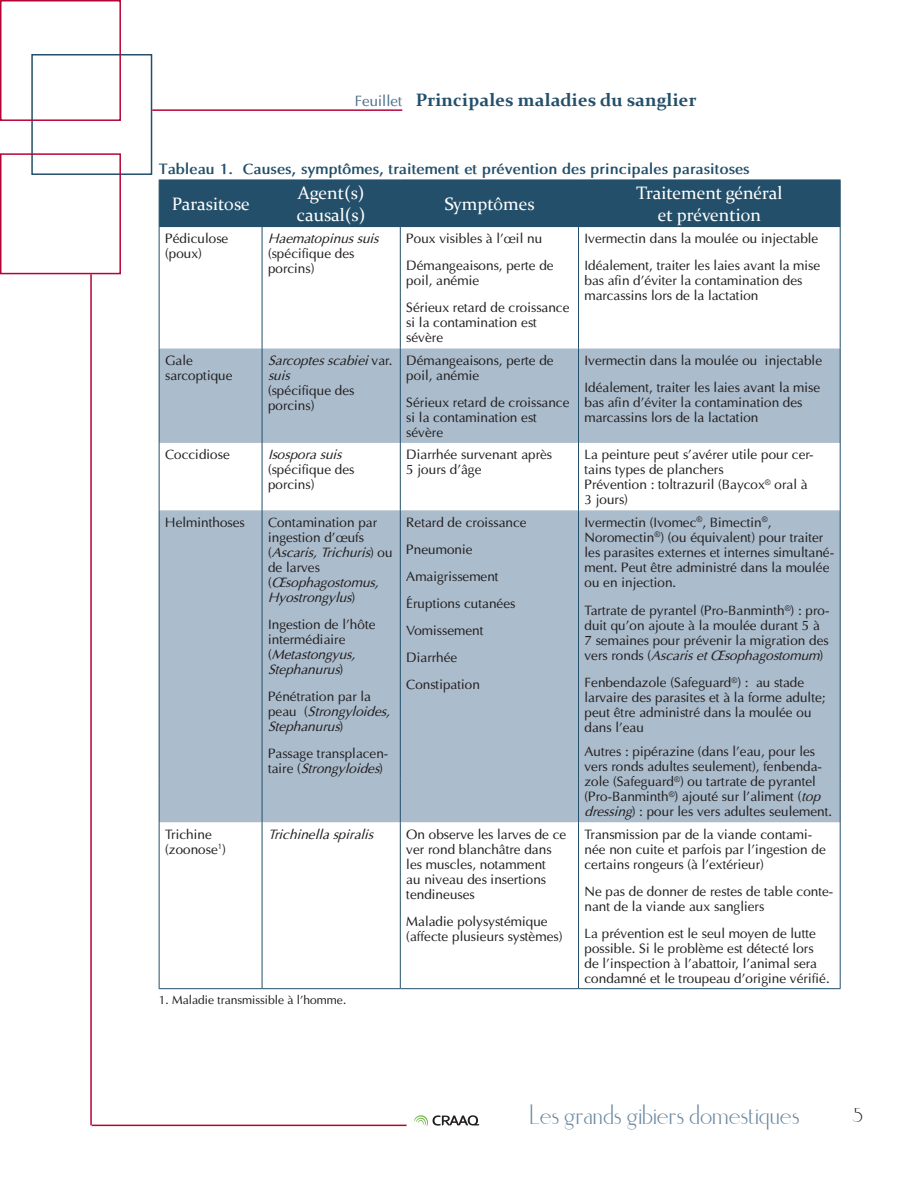
<style>
.page{position:relative;width:918px;height:1188px;background:#fff}
.page>*{position:absolute;margin:0;border:0;box-sizing:border-box;transform-origin:0 0}
.t1{font:27px "Elisia";color:#69879f}
.t2{font:19.5px "Elisia";color:#231f20}
.t3{font:18px/21.6px "Constantia";color:#fff}
.t4{font:700 18px "Constantia";letter-spacing:.01em;color:#234f6a}
.t5{font:700 15px "Optima";color:#234f6a}
.t6{font:13.5px/15px "Optima";color:#231f20}
.t7{font:italic 13.5px/15px "Optima";color:#231f20}
.t8{font:12px "Optima";color:#231f20}
.s1{font-family:"Optima";font-weight:400;font-size:15px;color:#4e718b}
.s2{font-style:normal}
.s3{font-style:italic}
</style>
<div class="page">
<hr style="left:90px;top:274px;width:2px;height:851px;background:#b50536">
<hr style="left:92px;top:1125px;width:315px;height:1px;background:#b50536">
<div style="left:31px;top:54px;width:121px;height:121px;border:2px solid #234f6a"></div>
<div style="left:0;top:153px;width:121px;height:121px;border:2px solid #b50536"></div>
<svg style="left:414px;top:1115px;width:65px;height:11px"></svg>
<hr style="left:152px;top:109px;width:250px;height:2px;background:#b50536">
<div style="left:0;top:0;width:121px;height:121px;border:2px solid #b50536"></div>
<div style="left:160px;top:181px;width:680px;height:46px;background:#234f6a"></div>
<svg style="left:160px;top:348px;width:680px;height:474px;fill:#abbccc"></svg>
<hr style="left:159px;top:180px;width:103px;height:1px;background:#234f6a">
<hr style="left:159px;top:180px;width:1px;height:47px;background:#234f6a">
<hr style="left:262px;top:180px;width:138px;height:1px;background:#234f6a">
<hr style="left:262px;top:180px;width:1px;height:47px;background:#234f6a">
<hr style="left:400px;top:180px;width:179px;height:1px;background:#234f6a">
<hr style="left:400px;top:180px;width:1px;height:47px;background:#234f6a">
<hr style="left:579px;top:180px;width:262px;height:1px;background:#234f6a">
<hr style="left:578px;top:180px;width:1px;height:47px;background:#234f6a">
<hr style="left:840px;top:180px;width:1px;height:47px;background:#234f6a">
<hr style="left:159px;top:227px;width:1px;height:121px;background:#234f6a">
<hr style="left:262px;top:227px;width:1px;height:121px;background:#234f6a">
<hr style="left:400px;top:227px;width:1px;height:121px;background:#234f6a">
<hr style="left:578px;top:227px;width:1px;height:121px;background:#234f6a">
<hr style="left:840px;top:227px;width:1px;height:121px;background:#234f6a">
<hr style="left:159px;top:348px;width:1px;height:95px;background:#234f6a">
<hr style="left:262px;top:348px;width:1px;height:95px;background:#234f6a">
<hr style="left:400px;top:348px;width:1px;height:95px;background:#234f6a">
<hr style="left:578px;top:348px;width:1px;height:95px;background:#234f6a">
<hr style="left:840px;top:348px;width:1px;height:95px;background:#234f6a">
<hr style="left:159px;top:443px;width:1px;height:67px;background:#234f6a">
<hr style="left:262px;top:443px;width:1px;height:67px;background:#234f6a">
<hr style="left:400px;top:443px;width:1px;height:67px;background:#234f6a">
<hr style="left:578px;top:443px;width:1px;height:67px;background:#234f6a">
<hr style="left:840px;top:443px;width:1px;height:67px;background:#234f6a">
<hr style="left:840px;top:510px;width:1px;height:269px;background:#234f6a">
<hr style="left:840px;top:779px;width:1px;height:43px;background:#234f6a">
<hr style="left:159px;top:822px;width:1px;height:166px;background:#234f6a">
<hr style="left:262px;top:822px;width:1px;height:166px;background:#234f6a">
<hr style="left:400px;top:822px;width:1px;height:166px;background:#234f6a">
<hr style="left:578px;top:822px;width:1px;height:166px;background:#234f6a">
<hr style="left:840px;top:822px;width:1px;height:166px;background:#234f6a">
<hr style="left:159px;top:988px;width:103px;height:1px;background:#234f6a">
<hr style="left:262px;top:988px;width:138px;height:1px;background:#234f6a">
<hr style="left:400px;top:988px;width:179px;height:1px;background:#234f6a">
<hr style="left:579px;top:988px;width:262px;height:1px;background:#234f6a">
<hr style="left:159px;top:510px;width:1px;height:269px;background:#234f6a">
<hr style="left:262px;top:510px;width:1px;height:269px;background:#234f6a">
<hr style="left:400px;top:510px;width:1px;height:269px;background:#234f6a">
<hr style="left:578px;top:510px;width:1px;height:269px;background:#234f6a">
<hr style="left:159px;top:779px;width:1px;height:43px;background:#234f6a">
<hr style="left:262px;top:779px;width:1px;height:43px;background:#234f6a">
<hr style="left:400px;top:779px;width:1px;height:43px;background:#234f6a">
<hr style="left:578px;top:779px;width:1px;height:43px;background:#234f6a">
<h3 class="t4" style="left:355px;top:88px;width:343px"><span class="s1">Feuillet</span> Principales maladies du sanglier</h3>
<p class="t5" style="left:159px;top:159px;width:592px">Tableau 1. Causes, symptômes, traitement et prévention des principales parasitoses</p>
<h3 class="t3" style="left:172px;top:193px;width:80px">Parasitose</h3>
<h3 class="t3" style="left:297px;top:182px;width:70px">Agent(s) causal(s)</h3>
<h3 class="t3" style="left:444px;top:193px;width:92px">Symptômes</h3>
<h3 class="t3" style="left:636px;top:182px;width:148px;text-align:center">Traitement général et prévention</h3>
<p class="t6" style="left:165px;top:231px;width:65px">Pédiculose (poux)</p>
<p class="t7" style="left:268px;top:231px;width:112px">Haematopinus suis</p>
<p class="t6" style="left:268px;top:246px;width:88px">(spécifique des porcins)</p>
<p class="t6" style="left:406px;top:225px;width:149px;line-height:27px">Poux visibles à l’œil nu<br>Démangeaisons, perte de</p>
<p class="t6" style="left:406px;top:267px;width:165px;line-height:27px">poil, anémie<br>Sérieux retard de croissance</p>
<p class="t6" style="left:406px;top:315px;width:132px">si la contamination est sévère</p>
<p class="t6" style="left:584px;top:225px;width:237px;line-height:27px">Ivermectin dans la moulée ou injectable<br>Idéalement, traiter les laies avant la mise</p>
<p class="t6" style="left:584px;top:273px;width:220px">bas afin d’éviter la contamination des marcassins lors de la lactation</p>
<p class="t6" style="left:165px;top:353px;width:69px">Gale sarcoptique</p>
<p class="t7" style="left:268px;top:353px;width:126px">Sarcoptes scabiei <span class="s2">var. </span>suis</p>
<p class="t6" style="left:268px;top:383px;width:88px">(spécifique des porcins)</p>
<p class="t6" style="left:406px;top:353px;width:149px">Démangeaisons, perte de poil, anémie</p>
<p class="t6" style="left:406px;top:395px;width:165px">Sérieux retard de croissance si la contamination est sévère</p>
<p class="t6" style="left:584px;top:347px;width:239px;line-height:27px">Ivermectin dans la moulée ou injectable<br>Idéalement, traiter les laies avant la mise</p>
<p class="t6" style="left:584px;top:395px;width:220px">bas afin d’éviter la contamination des marcassins lors de la lactation</p>
<p class="t6" style="left:165px;top:447px;width:66px">Coccidiose</p>
<p class="t7" style="left:268px;top:447px;width:75px">Isospora suis</p>
<p class="t6" style="left:268px;top:462px;width:88px">(spécifique des porcins)</p>
<p class="t6" style="left:406px;top:447px;width:147px">Diarrhée survenant après<br>5 jours d’âge</p>
<p class="t6" style="left:584px;top:447px;width:231px">La peinture peut s’avérer utile pour cer&shy;tains types de planchers<br>Prévention : toltrazuril (Baycox<sup>®</sup> oral à<br>3 jours)</p>
<p class="t6" style="left:165px;top:515px;width:81px">Helminthoses</p>
<p class="t6" style="left:268px;top:515px;width:126px">Contamination par ingestion d’œufs (<span class="s3">Ascaris, Trichuris</span>) ou de larves (<span class="s3">Œsophagostomus,<br>Hyostrongylus</span>)</p>
<p class="t6" style="left:268px;top:617px;width:109px">Ingestion de l’hôte intermédiaire (<span class="s3">Metastongyus,<br>Stephanurus</span>)</p>
<p class="t7" style="left:268px;top:689px;width:123px"><span class="s2">Pénétration par la peau (</span>Strongyloides,<br>Stephanurus<span class="s2">)</span></p>
<p class="t6" style="left:268px;top:746px;width:122px">Passage transplacen&shy;taire (<span class="s3">Strongyloides</span>)</p>
<p class="t6" style="left:406px;top:509px;width:122px;line-height:27px">Retard de croissance<br>Pneumonie<br>Amaigrissement<br>Éruptions cutanées<br>Vomissement<br>Diarrhée<br>Constipation</p>
<p class="t6" style="left:585px;top:515px;width:251px">Ivermectin (Ivomec<sup>®</sup>, Bimectin<sup>®</sup>, Noromectin<sup>®</sup>) (ou équivalent) pour traiter les parasites externes et internes simultané&shy;ment. Peut être administré dans la moulée ou en injection.</p>
<p class="t6" style="left:585px;top:603px;width:247px">Tartrate de pyrantel (Pro-Banminth<sup>®</sup>) : pro&shy;duit qu’on ajoute à la moulée durant 5 à 7 semaines pour prévenir la migration des vers ronds (<span class="s3">Ascaris et Œsophagostomum</span>)</p>
<p class="t6" style="left:585px;top:675px;width:243px">Fenbendazole (Safeguard<sup>®</sup>) : au stade larvaire des parasites et à la forme adulte; peut être administré dans la moulée ou dans l’eau</p>
<p class="t6" style="left:585px;top:744px;width:249px">Autres : pipérazine (dans l’eau, pour les vers ronds adultes seulement), fenbenda&shy;zole (Safeguard<sup>®</sup>) ou tartrate de pyrantel (Pro-Banminth<sup>®</sup>) ajouté sur l’aliment (<span class="s3">top dressing</span>) : pour les vers adultes seulement.</p>
<p class="t6" style="left:165px;top:827px;width:62px">Trichine (zoonose<sup>1</sup>)</p>
<p class="t7" style="left:268px;top:827px;width:107px">Trichinella spiralis</p>
<p class="t6" style="left:406px;top:827px;width:162px">On observe les larves de ce ver rond blanchâtre dans les muscles, notamment<br>au niveau des insertions tendineuses</p>
<p class="t6" style="left:406px;top:914px;width:158px">Maladie polysystémique (affecte plusieurs systèmes)</p>
<p class="t8" style="left:159px;top:993px;width:189px">1. Maladie transmissible à l’homme.</p>
<p class="t6" style="left:585px;top:827px;width:243px">Transmission par de la viande contami&shy;née non cuite et parfois par l’ingestion de certains rongeurs (à l’extérieur)</p>
<p class="t6" style="left:585px;top:884px;width:250px">Ne pas de donner de restes de table conte&shy;nant de la viande aux sangliers</p>
<p class="t6" style="left:585px;top:926px;width:247px">La prévention est le seul moyen de lutte possible. Si le problème est détecté lors de l’inspection à l’abattoir, l’animal sera condamné et le troupeau d’origine vérifié.</p>
<h1 class="t1" style="left:529px;top:1102px;width:272px">Les grands gibiers domestiques</h1>
<h2 class="t2" style="left:852px;top:1106px;width:12px">5</h2>
</div>
